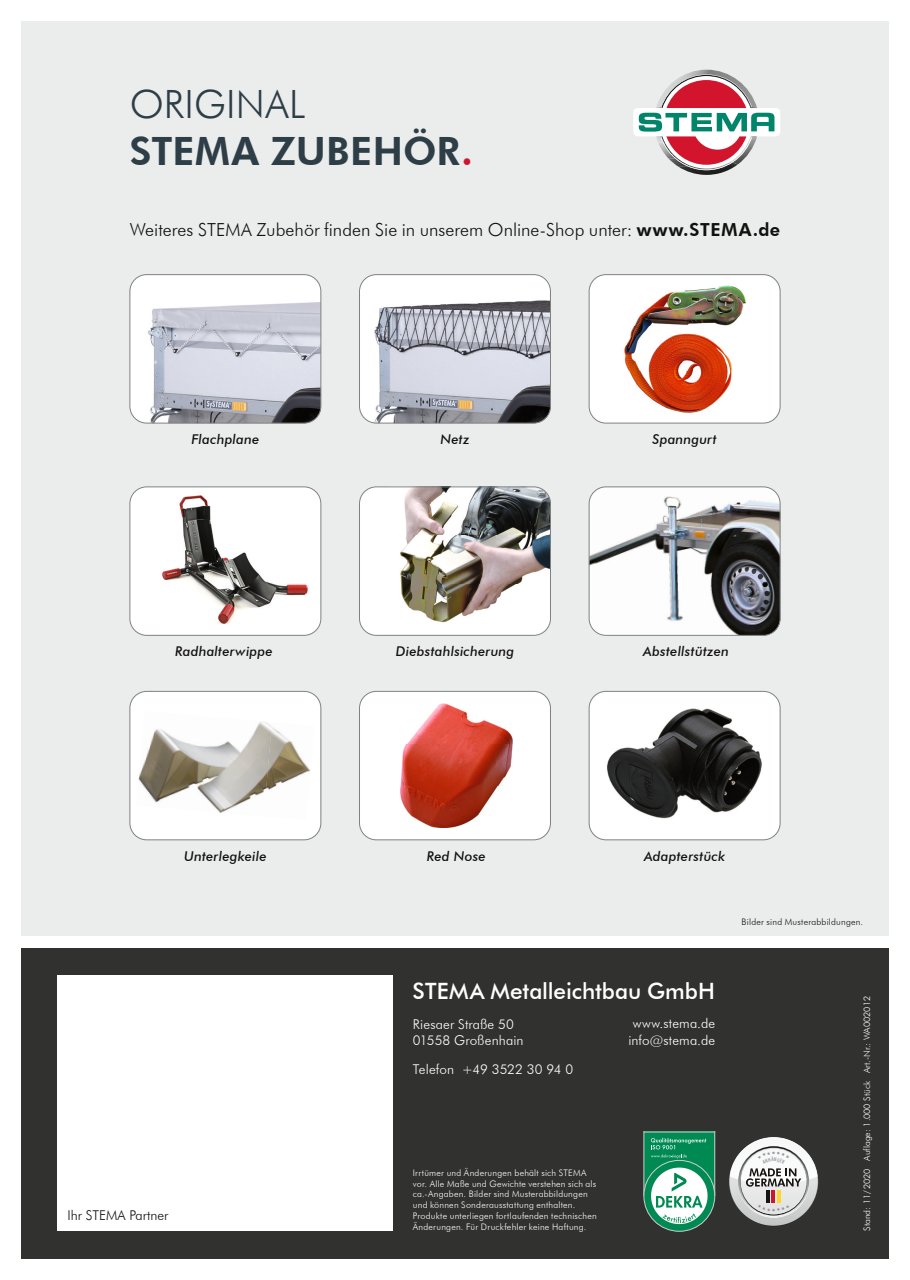
<style>
.page{position:relative;width:910px;height:1280px;background:#fff}
.page>*{position:absolute;margin:0;border:0;box-sizing:border-box;transform-origin:0 0}
.t1{font:800 39px/46.8px "Futura BT";letter-spacing:.005em;color:#2e3e47}
.t2{font:500 22.5px "Futura BT";color:#fff}
.t3{font:300 18px "Futura BT";color:#11110f}
.t4{font:italic 500 13.5px "Futura BT";letter-spacing:.015em;color:#11110f}
.t5{font:300 13.5px/16.2px "Futura BT";letter-spacing:.01em;color:#fff}
.t6{font:300 13.5px "Futura BT";color:#11110f}
.t7{font:300 9px/10.8px "Futura BT";letter-spacing:.025em;color:#fff}
.t8{font:300 9px "Futura BT";color:#fff}
.t9{font:300 9px "Futura BT";letter-spacing:.025em;color:#11110f}
.s1{font-weight:300}
.s2{color:#d2152d}
.s3{font-weight:800}
</style>
<div class="page">
<div style="left:21px;top:948px;width:868px;height:310px;background:#313230"></div>
<div style="left:57px;top:976px;width:335px;height:255px;background:#fff"></div>
<div style="left:644px;top:1160px;width:71px;height:71px;background:#008a53;border-radius:50%"></div>
<svg style="left:643px;top:1131px;width:72px;height:93px"></svg>
<svg style="left:729px;top:1137px;width:89px;height:89px"></svg>
<div style="left:21px;top:21px;width:868px;height:914px;background:#ebecec"></div>
<div style="left:130px;top:275px;width:191px;height:148px;background:#fff;border-radius:17px"></div>
<img style="left:148px;top:302px;width:173px;height:121px">
<div style="left:130px;top:274px;width:191px;height:149px;border:1px solid #808281;border-radius:17px"></div>
<div style="left:359px;top:275px;width:191px;height:148px;background:#fff;border-radius:17px"></div>
<img style="left:374px;top:300px;width:176px;height:123px">
<div style="left:359px;top:274px;width:192px;height:149px;border:1px solid #808281;border-radius:17px"></div>
<div style="left:589px;top:275px;width:191px;height:148px;background:#fff;border-radius:17px"></div>
<img style="left:624px;top:285px;width:122px;height:128px">
<div style="left:589px;top:274px;width:191px;height:149px;border:1px solid #808281;border-radius:17px"></div>
<div style="left:130px;top:487px;width:191px;height:148px;background:#fff;border-radius:17px"></div>
<img style="left:130px;top:491px;width:191px;height:140px">
<div style="left:130px;top:487px;width:191px;height:148px;border:1px solid #808281;border-radius:17px"></div>
<div style="left:359px;top:487px;width:191px;height:148px;background:#fff;border-radius:17px"></div>
<img style="left:400px;top:487px;width:150px;height:146px">
<div style="left:359px;top:487px;width:192px;height:148px;border:1px solid #808281;border-radius:17px"></div>
<img style="left:589px;top:487px;width:191px;height:148px">
<div style="left:589px;top:487px;width:191px;height:148px;border:1px solid #808281;border-radius:17px"></div>
<div style="left:130px;top:691px;width:191px;height:149px;background:#fff;border-radius:17px"></div>
<img style="left:138px;top:721px;width:126px;height:92px">
<img style="left:264px;top:722px;width:47px;height:68px">
<div style="left:130px;top:691px;width:191px;height:149px;border:1px solid #808281;border-radius:17px"></div>
<div style="left:359px;top:691px;width:191px;height:149px;background:#fff;border-radius:17px"></div>
<img style="left:400px;top:704px;width:112px;height:123px">
<div style="left:359px;top:691px;width:192px;height:149px;border:1px solid #808281;border-radius:17px"></div>
<div style="left:589px;top:691px;width:191px;height:149px;background:#fff;border-radius:17px"></div>
<img style="left:607px;top:708px;width:155px;height:111px">
<div style="left:589px;top:691px;width:191px;height:149px;border:1px solid #808281;border-radius:17px"></div>
<svg style="left:633px;top:70px;width:147px;height:105px"></svg>
<svg style="left:730px;top:1137px;width:87px;height:81px"></svg>
<h1 class="t1" style="left:130px;top:80px;width:345px"><span class="s1">ORIGINAL<br></span>STEMA ZUBEHÖR<span class="s2">.</span></h1>
<h3 class="t3" style="left:130px;top:218px;width:652px">Weiteres STEMA Zubehör finden Sie in unserem Online-Shop unter: <span class="s3">www.STEMA.de</span></h3>
<h3 class="t4" style="left:191px;top:431px;width:70px">Flachplane</h3>
<h3 class="t4" style="left:441px;top:431px;width:30px">Netz</h3>
<h3 class="t4" style="left:652px;top:431px;width:66px">Spanngurt</h3>
<h3 class="t4" style="left:175px;top:643px;width:99px">Radhalterwippe</h3>
<h3 class="t4" style="left:396px;top:643px;width:120px">Diebstahlsicherung</h3>
<h3 class="t4" style="left:643px;top:643px;width:87px">Abstellstützen</h3>
<h3 class="t4" style="left:184px;top:848px;width:84px">Unterlegkeile</h3>
<h3 class="t4" style="left:427px;top:848px;width:61px">Red Nose</h3>
<h3 class="t4" style="left:644px;top:848px;width:83px">Adapterstück</h3>
<p class="t9" style="left:742px;top:916px;width:123px">Bilder sind Musterabbildungen.</p>
<h3 class="t6" style="left:67px;top:1207px;width:102px">Ihr STEMA Partner</h3>
<h2 class="t2" style="left:413px;top:978px;width:304px">STEMA Metalleichtbau GmbH</h2>
<h3 class="t5" style="left:413px;top:1015px;width:112px">Riesaer Straße 50<br>01558 Großenhain</h3>
<h3 class="t5" style="left:628px;top:1015px;width:88px;text-align:center">www.stema.de info@stema.de</h3>
<h3 class="t5" style="left:413px;top:1061px;width:162px">Telefon +49 3522 30 94 0</h3>
<p class="t7" style="left:413px;top:1167px;width:185px">Irrtümer und Änderungen behält sich STEMA vor. Alle Maße und Gewichte verstehen sich als ca.-Angaben. Bilder sind Musterabbildungen und können Sonderausstattung enthalten.<br>Produkte unterliegen fortlaufenden technischen Änderungen. Für Druckfehler keine Haftung.</p>
<p class="t8" style="left:861px;top:1231px;width:236px;rotate:-90deg">Stand: 11/ 2020 Auflage: 1.000 Stück Art.-Nr.: WA002012</p>
</div>
